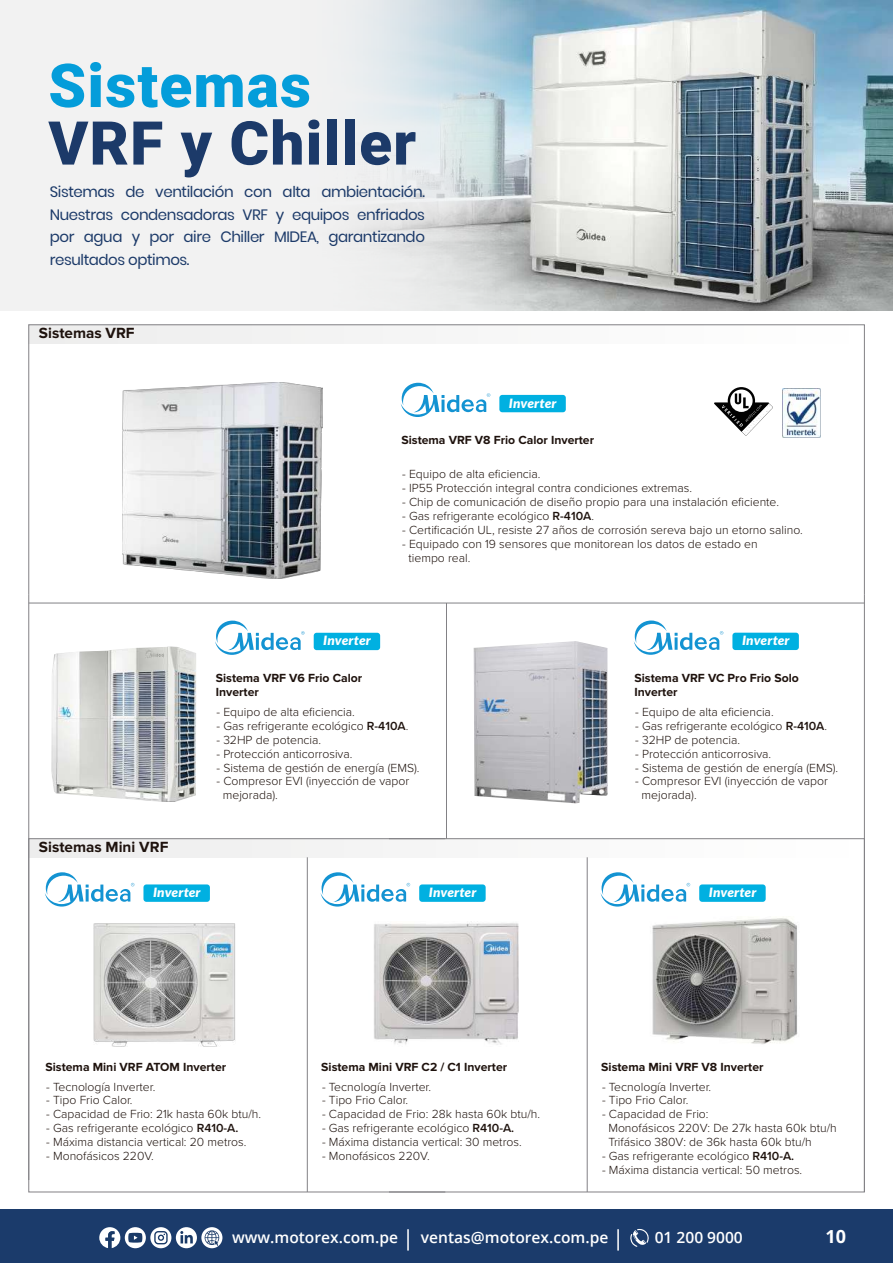
<style>
.page{position:relative;width:893px;height:1263px;background:#fff}
.page>*{position:absolute;margin:0;border:0;box-sizing:border-box;transform-origin:0 0}
.t1{font:900 60.45px "Roboto";letter-spacing:.02em;color:#1c3a69}
.t2{font:900 60.45px "Roboto";letter-spacing:.02em;color:#049dda}
.t3{font:700 18px "Open Sans";color:#fff}
.t4{font:600 15.6px "Open Sans";color:#fff}
.t5{font:700 15.3px "Proxima Nova";color:#1e120d}
.t6{font:15px/22.8px "Poppins";letter-spacing:-.03em;color:#1c3a69;text-align:justify}
.t7{font:italic 900 12.75px "Lato";letter-spacing:.02em;color:#fff;scale:1.05 1}
.t8{font:300 12.15px/13.8px "Proxima Nova";color:#1e120d}
.t9{font:700 12.15px/13.8px "Proxima Nova";color:#1e120d}
.s1{font-weight:600}
</style>
<div class="page">
<img style="left:51px;top:646px;width:145px;height:156px">
<svg style="left:215px;top:621px;width:90px;height:34px"></svg>
<div style="left:314px;top:633px;width:66px;height:17px;background:#00b0e1;border-radius:3px"></div>
<svg style="left:634px;top:620px;width:89px;height:35px"></svg>
<div style="left:732px;top:633px;width:67px;height:17px;background:#00b0e1;border-radius:3px"></div>
<img style="left:474px;top:641px;width:134px;height:162px">
<div style="left:29px;top:325px;width:835px;height:18px;background:#f6f6f6"></div>
<div style="left:0;top:1209px;width:893px;height:54px;background:#1b3b6b"></div>
<svg style="left:150px;top:1227px;width:21px;height:21px"></svg>
<svg style="left:201px;top:1227px;width:21px;height:21px"></svg>
<div style="left:176px;top:1227px;width:21px;height:21px;background:#fff;border-radius:50%"></div>
<svg style="left:180px;top:1231px;width:13px;height:12px"></svg>
<svg style="left:125px;top:1227px;width:21px;height:21px"></svg>
<svg style="left:128px;top:1233px;width:14px;height:9px"></svg>
<svg style="left:99px;top:1227px;width:21px;height:21px"></svg>
<svg style="left:205px;top:1230px;width:14px;height:16px"></svg>
<svg style="left:154px;top:1231px;width:14px;height:13px"></svg>
<hr style="left:407px;top:1229px;width:2px;height:21px;background:#fff">
<hr style="left:617px;top:1229px;width:2px;height:21px;background:#fff">
<svg style="left:630px;top:1229px;width:19px;height:18px"></svg>
<img style="left:689px;top:0;width:204px;height:310px">
<svg style="left:0;top:0;width:689px;height:310px"></svg>
<div style="left:29px;top:839px;width:835px;height:18px;background:#f6f6f6"></div>
<hr style="left:864px;top:594px;width:1px;height:598px;background:#828185">
<hr style="left:28px;top:594px;width:1px;height:586px;background:#828185">
<hr style="left:446px;top:603px;width:1px;height:236px;background:#828185">
<hr style="left:307px;top:857px;width:1px;height:335px;background:#828185">
<hr style="left:587px;top:857px;width:1px;height:335px;background:#828185">
<hr style="left:29px;top:603px;width:835px;height:1px;background:#828185">
<svg style="left:401px;top:383px;width:89px;height:34px"></svg>
<div style="left:499px;top:395px;width:67px;height:17px;background:#00b0e1;border-radius:3px"></div>
<img style="left:122px;top:382px;width:201px;height:196px">
<img style="left:782px;top:389px;width:39px;height:49px">
<svg style="left:714px;top:387px;width:59px;height:49px"></svg>
<img style="left:93px;top:923px;width:142px;height:123px">
<svg style="left:45px;top:872px;width:89px;height:34px"></svg>
<div style="left:143px;top:884px;width:67px;height:18px;background:#00b0e1;border-radius:3px"></div>
<svg style="left:320px;top:872px;width:90px;height:34px"></svg>
<div style="left:419px;top:884px;width:67px;height:18px;background:#00b0e1;border-radius:3px"></div>
<svg style="left:600px;top:872px;width:90px;height:34px"></svg>
<div style="left:699px;top:884px;width:67px;height:18px;background:#00b0e1;border-radius:3px"></div>
<img style="left:374px;top:921px;width:145px;height:124px">
<img style="left:652px;top:918px;width:146px;height:126px">
<h1 class="t2" style="left:48px;top:43px;width:264px">Sistemas</h1>
<h1 class="t1" style="left:48px;top:101px;width:369px">VRF y Chiller</h1>
<p class="t6" style="left:50px;top:180px;width:377px">Sistemas de ventilación con alta ambientación.<br>Nuestras condensadoras VRF y equipos enfriados por agua y por aire Chiller MIDEA, garantizando resultados optimos.</p>
<p class="t5" style="left:39px;top:325px;width:97px">Sistemas VRF</p>
<p class="t7" style="left:509px;top:395px;width:47px">Inverter</p>
<p class="t9" style="left:401px;top:434px;width:194px">Sistema VRF V8 Frio Calor Inverter</p>
<p class="t8" style="left:402px;top:467px;width:140px">- Equipo de alta eficiencia.</p>
<p class="t8" style="left:402px;top:481px;width:292px">- IP55 Protección integral contra condiciones extremas.</p>
<p class="t8" style="left:402px;top:494px;width:378px">- Chip de comunicación de diseño propio para una instalación eficiente.</p>
<p class="t8" style="left:402px;top:508px;width:193px">- Gas refrigerante ecológico <span class="s1">R-410A</span>.</p>
<p class="t8" style="left:402px;top:522px;width:402px">- Certificación UL, resiste 27 años de corrosión sereva bajo un etorno salino.</p>
<p class="t8" style="left:408px;top:536px;width:351px;text-indent:-6px">- Equipado con 19 sensores que monitorean los datos de estado en tiempo real.</p>
<p class="t7" style="left:323px;top:633px;width:47px">Inverter</p>
<p class="t9" style="left:216px;top:671px;width:148px">Sistema VRF V6 Frio Calor<br>Inverter</p>
<p class="t8" style="left:216px;top:704px;width:140px">- Equipo de alta eficiencia.</p>
<p class="t8" style="left:216px;top:718px;width:193px">- Gas refrigerante ecológico <span class="s1">R-410A</span>.</p>
<p class="t8" style="left:216px;top:732px;width:106px">- 32HP de potencia.</p>
<p class="t8" style="left:216px;top:746px;width:138px">- Protección anticorrosiva.</p>
<p class="t8" style="left:216px;top:760px;width:205px">- Sistema de gestión de energía (EMS).</p>
<p class="t8" style="left:223px;top:774px;width:188px;text-indent:-6px">- Compresor EVI (inyección de vapor mejorada).</p>
<p class="t5" style="left:39px;top:838px;width:131px">Sistemas Mini VRF</p>
<p class="t7" style="left:153px;top:885px;width:47px">Inverter</p>
<p class="t7" style="left:429px;top:885px;width:47px">Inverter</p>
<p class="t7" style="left:742px;top:633px;width:47px">Inverter</p>
<p class="t9" style="left:634px;top:671px;width:166px">Sistema VRF VC Pro Frio Solo<br>Inverter</p>
<p class="t8" style="left:635px;top:704px;width:140px">- Equipo de alta eficiencia.</p>
<p class="t8" style="left:635px;top:718px;width:193px">- Gas refrigerante ecológico <span class="s1">R-410A</span>.</p>
<p class="t8" style="left:635px;top:732px;width:106px">- 32HP de potencia.</p>
<p class="t8" style="left:635px;top:746px;width:138px">- Protección anticorrosiva.</p>
<p class="t8" style="left:635px;top:760px;width:205px">- Sistema de gestión de energía (EMS).</p>
<p class="t8" style="left:642px;top:774px;width:188px;text-indent:-6px">- Compresor EVI (inyección de vapor mejorada).</p>
<p class="t7" style="left:709px;top:885px;width:47px">Inverter</p>
<p class="t9" style="left:46px;top:1060px;width:182px">Sistema Mini VRF ATOM Inverter</p>
<p class="t8" style="left:46px;top:1079px;width:111px">- Tecnología Inverter.</p>
<p class="t8" style="left:46px;top:1093px;width:88px">- Tipo Frio Calor.</p>
<p class="t8" style="left:46px;top:1107px;width:216px">- Capacidad de Frio: 21k hasta 60k btu/h.</p>
<p class="t8" style="left:46px;top:1120px;width:194px">- Gas refrigerante ecológico <span class="s1">R410-A.</span></p>
<p class="t8" style="left:46px;top:1134px;width:202px">- Máxima distancia vertical: 20 metros.</p>
<p class="t8" style="left:46px;top:1148px;width:109px">- Monofásicos 220V.</p>
<p class="t9" style="left:321px;top:1060px;width:187px">Sistema Mini VRF C2 / C1 Inverter</p>
<p class="t8" style="left:322px;top:1079px;width:111px">- Tecnología Inverter.</p>
<p class="t8" style="left:322px;top:1093px;width:88px">- Tipo Frio Calor.</p>
<p class="t8" style="left:322px;top:1107px;width:220px">- Capacidad de Frio: 28k hasta 60k btu/h.</p>
<p class="t8" style="left:322px;top:1120px;width:194px">- Gas refrigerante ecológico <span class="s1">R410-A.</span></p>
<p class="t8" style="left:322px;top:1134px;width:201px">- Máxima distancia vertical: 30 metros.</p>
<p class="t8" style="left:322px;top:1148px;width:109px">- Monofásicos 220V.</p>
<p class="t9" style="left:601px;top:1060px;width:164px">Sistema Mini VRF V8 Inverter</p>
<p class="t8" style="left:602px;top:1079px;width:111px">- Tecnología Inverter.</p>
<p class="t8" style="left:602px;top:1093px;width:88px">- Tipo Frio Calor.</p>
<p class="t8" style="left:608px;top:1107px;width:230px;text-indent:-6px">- Capacidad de Frio:<br>Monofásicos 220V: De 27k hasta 60k btu/h<br>Trifásico 380V: de 36k hasta 60k btu/h</p>
<p class="t8" style="left:602px;top:1148px;width:194px">- Gas refrigerante ecológico <span class="s1">R410-A.</span></p>
<p class="t8" style="left:602px;top:1162px;width:202px">- Máxima distancia vertical: 50 metros.</p>
<p class="t4" style="left:232px;top:1227px;width:168px">www.motorex.com.pe</p>
<p class="t4" style="left:421px;top:1227px;width:189px">ventas@motorex.com.pe</p>
<p class="t4" style="left:655px;top:1227px;width:90px">01 200 9000</p>
<h2 class="t3" style="left:825px;top:1224px;width:22px">10</h2>
</div>
